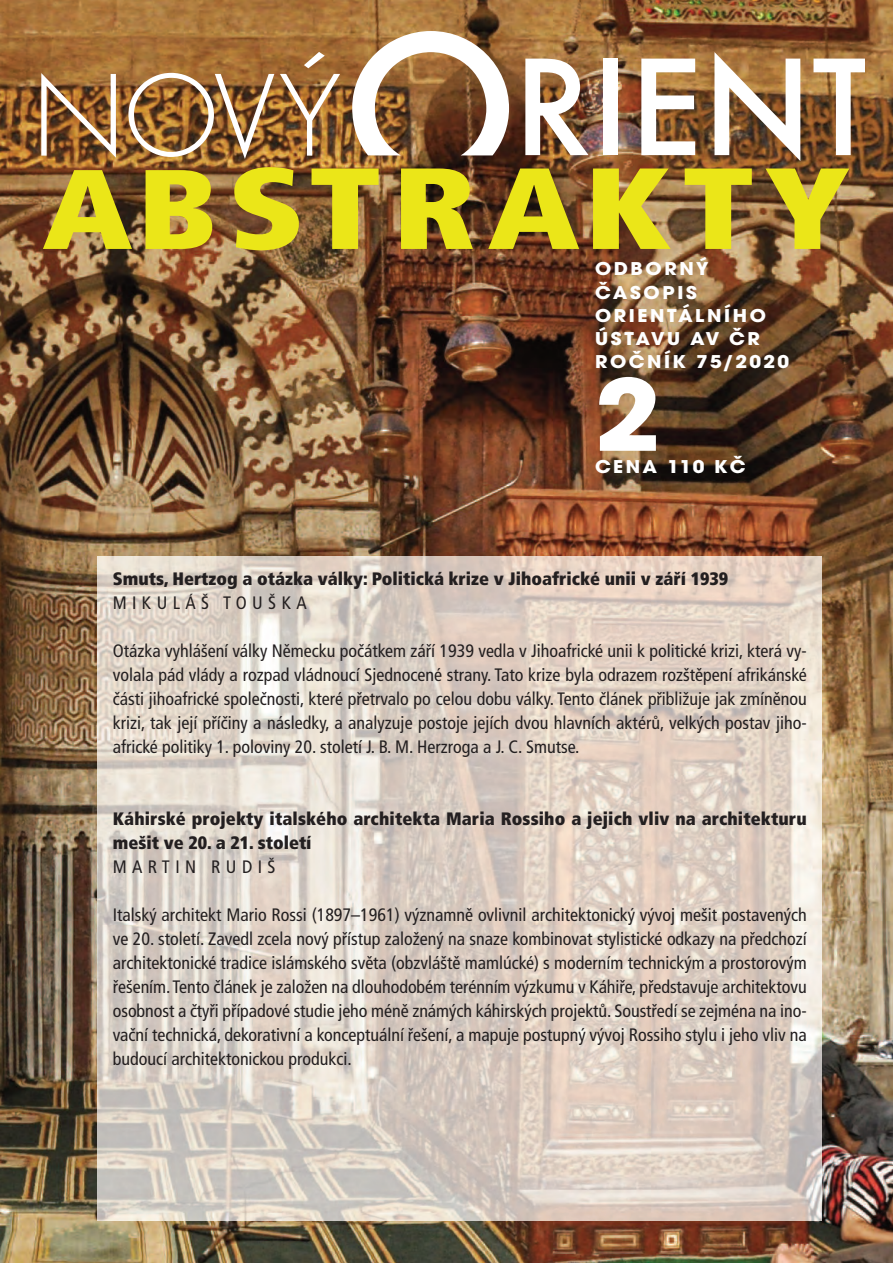
<style>
.page{position:relative;width:893px;height:1263px;background:#fff}
.page>*{position:absolute;margin:0;border:0;box-sizing:border-box;transform-origin:0 0}
.t1{font:900 condensed 115.2px "Frutiger CE";letter-spacing:.085em;color:#ebe618;scale:1.19 1}
.t2{font:700 108px "Avant Gar Got Itc TOT";color:#fff;scale:1.1 1}
.t3{font:700 19.35px/23.2px "Avant Gar Got Itc TOT";letter-spacing:.125em;color:#fff;scale:1.1 1}
.t4{font:condensed 18px/24px "Frutiger CE";color:#231f20;text-align:justify}
.t5{font:900 condensed 18px/24px "Frutiger CE";color:#231f20}
.t6{font:condensed 18px "Frutiger CE";letter-spacing:.3em;color:#231f20}
.s1{font-size:112.95px}
</style>
<div class="page">
<img style="left:0;top:0;width:893px;height:1263px">
<img style="left:98px;top:556px;width:724px;height:664px">
<img style="left:525px;top:59px;width:64px;height:96px">
<div style="left:603px;top:59px;width:15px;height:96px;background:#fff"></div>
<svg style="left:641px;top:59px;width:54px;height:96px"></svg>
<svg style="left:714px;top:52px;width:86px;height:108px"></svg>
<svg style="left:813px;top:59px;width:51px;height:96px"></svg>
<svg style="left:352px;top:31px;width:157px;height:124px"></svg>
<img style="left:41px;top:73px;width:75px;height:85px">
<img style="left:128px;top:73px;width:146px;height:86px">
<img style="left:280px;top:52px;width:60px;height:104px">
<h1 class="t1" style="left:43px;top:163px;width:679px"><span class="s1">AB</span>STRAKTY</h1>
<p class="t3" style="left:595px;top:257px;width:178px">ODBORNÝ<br>ČASOPIS<br>ORIENTÁLNÍHO<br>ÚSTAVU AV ČR<br>ROČNÍK 75/2020</p>
<h2 class="t2" style="left:595px;top:350px;width:61px">2</h2>
<p class="t3" style="left:595px;top:455px;width:138px">CENA 110 KČ</p>
<p class="t5" style="left:113px;top:568px;width:617px">Smuts, Hertzog a otázka války: Politická krize v Jihoafrické unii v září 1939</p>
<p class="t6" style="left:113px;top:595px;width:195px">MIKULÁŠ TOUŠKA</p>
<p class="t4" style="left:113px;top:640px;width:695px">Otázka vyhlášení války Německu počátkem září 1939 vedla v Jihoafrické unii k politické krizi, která vy&shy;volala pád vlády a rozpad vládnoucí Sjednocené strany. Tato krize byla odrazem rozštěpení afrikánské části jihoafrické společnosti, které přetrvalo po celou dobu války. Tento článek přibližuje jak zmíněnou krizi, tak její příčiny a následky, a analyzuje postoje jejích dvou hlavních aktérů, velkých postav jiho&shy;africké politiky 1. poloviny 20. století J. B. M. Herzroga a J. C. Smutse.</p>
<p class="t5" style="left:113px;top:808px;width:695px">Káhirské projekty italského architekta Maria Rossiho a jejich vliv na architekturu mešit ve 20. a 21. století</p>
<p class="t6" style="left:113px;top:859px;width:164px">MARTIN RUDIŠ</p>
<p class="t4" style="left:113px;top:904px;width:695px">Italský architekt Mario Rossi (1897–1961) významně ovlivnil architektonický vývoj mešit postavených ve 20. století. Zavedl zcela nový přístup založený na snaze kombinovat stylistické odkazy na předchozí architektonické tradice islámského světa (obzvláště mamlúcké) s moderním technickým a prostorovým řešením.Tento článek je založen na dlouhodobém terénním výzkumu v Káhiře, představuje architektovu osobnost a čtyři případové studie jeho méně známých káhirských projektů. Soustředí se zejména na ino&shy;vační technická, dekorativní a konceptuální řešení, a mapuje postupný vývoj Rossiho stylu i jeho vliv na budoucí architektonickou produkci.</p>
</div>
